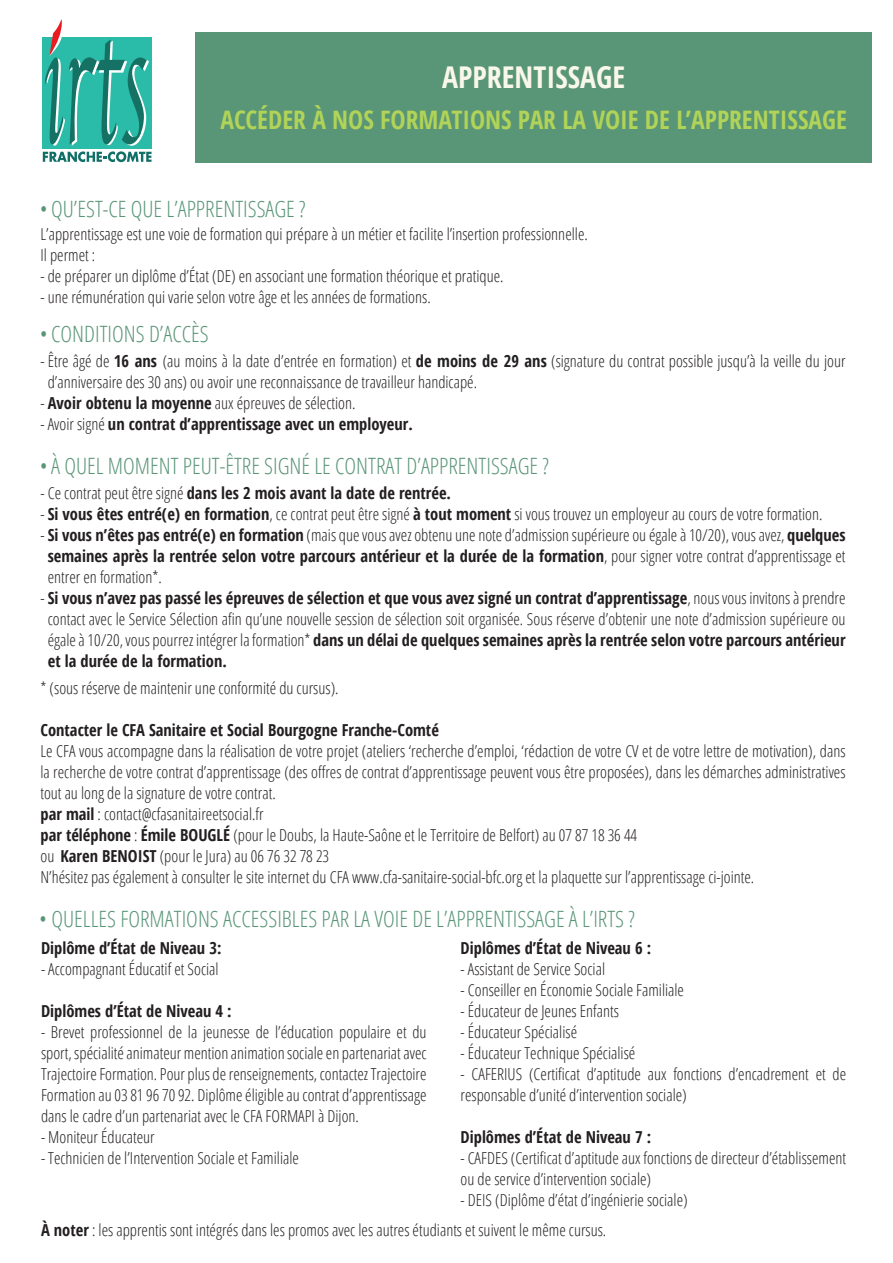
<style>
.page{position:relative;width:893px;height:1263px;background:#fff}
.page>*{position:absolute;margin:0;border:0;box-sizing:border-box;transform-origin:0 0}
.t1{font:700 condensed 30px "Open Sans";color:#f9f7e9}
.t2{font:700 condensed 25.5px "Open Sans";color:#b0d358}
.t3{font:300 condensed 22.5px "Open Sans";color:#599577}
.t4{font:300 condensed 16.5px/21px "Open Sans";color:#231f20;text-align:justify}
.t5{font:700 condensed 16.5px "Open Sans";color:#231f20}
.s1{font-family:"Arial Narrow";font-weight:400;font-stretch:normal}
.s2{font-weight:700}
.s3{font-weight:300}
</style>
<div class="page">
<div style="left:196px;top:32px;width:676px;height:130px;background:#599577"></div>
<svg style="left:43px;top:19px;width:109px;height:143px"></svg>
<p class="t1" style="left:442px;top:56px;width:185px">APPRENTISSAGE</p>
<p class="t2" style="left:220px;top:102px;width:628px">ACCÉDER À NOS FORMATIONS PAR LA VOIE DE L’APPRENTISSAGE</p>
<p class="t3" style="left:40px;top:194px;width:267px"><span class="s1">•</span> QU’EST-CE QUE L’APPRENTISSAGE ?</p>
<p class="t4" style="left:40px;top:223px;width:549px">L’apprentissage est une voie de formation qui prépare à un métier et facilite l’insertion professionnelle.</p>
<p class="t4" style="left:40px;top:244px;width:56px">Il permet :</p>
<p class="t4" style="left:40px;top:265px;width:465px">- de préparer un diplôme d’État (DE) en associant une formation théorique et pratique.</p>
<p class="t4" style="left:40px;top:286px;width:392px">- une rémunération qui varie selon votre âge et les années de formations.</p>
<p class="t3" style="left:40px;top:318px;width:170px"><span class="s1">•</span> CONDITIONS D’ACCÈS</p>
<p class="t4" style="left:48px;top:350px;width:799px;text-indent:-7px">- Être âgé de <span class="s2">16 ans</span> (au moins à la date d’entrée en formation) et <span class="s2">de moins de 29 ans</span> (signature du contrat possible jusqu’à la veille du jour d’anniversaire des 30 ans) ou avoir une reconnaissance de travailleur handicapé.</p>
<p class="t4" style="left:40px;top:392px;width:316px">- <span class="s2">Avoir obtenu la moyenne</span> aux épreuves de sélection.</p>
<p class="t5" style="left:40px;top:413px;width:374px"><span class="s3">- Avoir signé</span> un contrat d’apprentissage avec un employeur.</p>
<p class="t3" style="left:40px;top:450px;width:510px"><span class="s1">•</span> À QUEL MOMENT PEUT-ÊTRE SIGNÉ LE CONTRAT D’APPRENTISSAGE ?</p>
<p class="t5" style="left:40px;top:482px;width:412px"><span class="s3">- Ce contrat peut être signé</span> dans les 2 mois avant la date de rentrée.</p>
<p class="t4" style="left:40px;top:503px;width:784px">- <span class="s2">Si vous êtes entré(e) en formation</span>, ce contrat peut être signé <span class="s2">à tout moment</span> si vous trouvez un employeur au cours de votre formation.</p>
<p class="t4" style="left:48px;top:524px;width:799px;text-indent:-7px">- <span class="s2">Si vous n’êtes pas entré(e) en formation</span> (mais que vous avez obtenu une note d’admission supérieure ou égale à 10/20), vous avez, <span class="s2">quelques semaines après la rentrée selon votre parcours antérieur et la durée de la formation</span>, pour signer votre contrat d’apprentissage et entrer en formation*.</p>
<p class="t4" style="left:48px;top:587px;width:799px;text-indent:-7px">- <span class="s2">Si vous n’avez pas passé les épreuves de sélection et que vous avez signé un contrat d’apprentissage</span>, nous vous invitons à prendre contact avec le Service Sélection afin qu’une nouvelle session de sélection soit organisée. Sous réserve d’obtenir une note d’admission supérieure ou égale à 10/20, vous pourrez intégrer la formation* <span class="s2">dans un délai de quelques semaines après la rentrée selon votre parcours antérieur et la durée de la formation.</span></p>
<p class="t4" style="left:40px;top:677px;width:300px">* (sous réserve de maintenir une conformité du cursus).</p>
<p class="t5" style="left:40px;top:719px;width:400px">Contacter le CFA Sanitaire et Social Bourgogne Franche-Comté</p>
<p class="t4" style="left:40px;top:740px;width:807px">Le CFA vous accompagne dans la réalisation de votre projet (ateliers ‘recherche d’emploi, ‘rédaction de votre CV et de votre lettre de motivation), dans la recherche de votre contrat d’apprentissage (des offres de contrat d’apprentissage peuvent vous être proposées), dans les démarches administratives tout au long de la signature de votre contrat.</p>
<p class="t4" style="left:40px;top:803px;width:225px"><span class="s2">par mail</span> : contact@cfasanitaireetsocial.fr</p>
<p class="t4" style="left:40px;top:824px;width:598px"><span class="s2">par téléphone</span> : <span class="s2">Émile BOUGLÉ</span> (pour le Doubs, la Haute-Saône et le Territoire de Belfort) au 07 87 18 36 44</p>
<p class="t4" style="left:40px;top:845px;width:290px">ou <span class="s2">Karen BENOIST</span> (pour le Jura) au 06 76 32 78 23</p>
<p class="t4" style="left:40px;top:866px;width:715px">N’hésitez pas également à consulter le site internet du CFA www.cfa-sanitaire-social-bfc.org et la plaquette sur l’apprentissage ci-jointe.</p>
<p class="t3" style="left:40px;top:903px;width:596px"><span class="s1">•</span> QUELLES FORMATIONS ACCESSIBLES PAR LA VOIE DE L’APPRENTISSAGE À L’IRTS ?</p>
<p class="t5" style="left:41px;top:936px;width:182px">Diplôme d’État de Niveau 3:</p>
<p class="t4" style="left:41px;top:958px;width:179px">- Accompagnant Éducatif et Social</p>
<p class="t5" style="left:41px;top:999px;width:192px">Diplômes d’État de Niveau 4 :</p>
<p class="t4" style="left:41px;top:1021px;width:387px">- Brevet professionnel de la jeunesse de l’éducation populaire et du sport, spécialité animateur mention animation sociale en partenariat avec Trajectoire Formation. Pour plus de renseignements, contactez Trajectoire Formation au 03 81 96 70 92. Diplôme éligible au contrat d’apprentissage dans le cadre d’un partenariat avec le CFA FORMAPI à Dijon.</p>
<p class="t4" style="left:41px;top:1126px;width:115px">- Moniteur Éducateur</p>
<p class="t4" style="left:41px;top:1147px;width:259px">- Technicien de l’Intervention Sociale et Familiale</p>
<p class="t5" style="left:461px;top:936px;width:192px">Diplômes d’État de Niveau 6 :</p>
<p class="t4" style="left:461px;top:958px;width:146px">- Assistant de Service Social</p>
<p class="t4" style="left:461px;top:979px;width:225px">- Conseiller en Économie Sociale Familiale</p>
<p class="t4" style="left:461px;top:1000px;width:160px">- Éducateur de Jeunes Enfants</p>
<p class="t4" style="left:461px;top:1021px;width:118px">- Éducateur Spécialisé</p>
<p class="t4" style="left:461px;top:1042px;width:176px">- Éducateur Technique Spécialisé</p>
<p class="t4" style="left:461px;top:1063px;width:387px">- CAFERIUS (Certificat d’aptitude aux fonctions d’encadrement et de responsable d’unité d’intervention sociale)</p>
<p class="t5" style="left:461px;top:1125px;width:192px">Diplômes d’État de Niveau 7 :</p>
<p class="t4" style="left:461px;top:1147px;width:387px">- CAFDES (Certificat d’aptitude aux fonctions de directeur d’établissement ou de service d’intervention sociale)</p>
<p class="t4" style="left:461px;top:1189px;width:229px">- DEIS (Diplôme d’état d’ingénierie sociale)</p>
<p class="t4" style="left:41px;top:1219px;width:567px"><span class="s2">À noter</span> : les apprentis sont intégrés dans les promos avec les autres étudiants et suivent le même cursus.</p>
</div>
